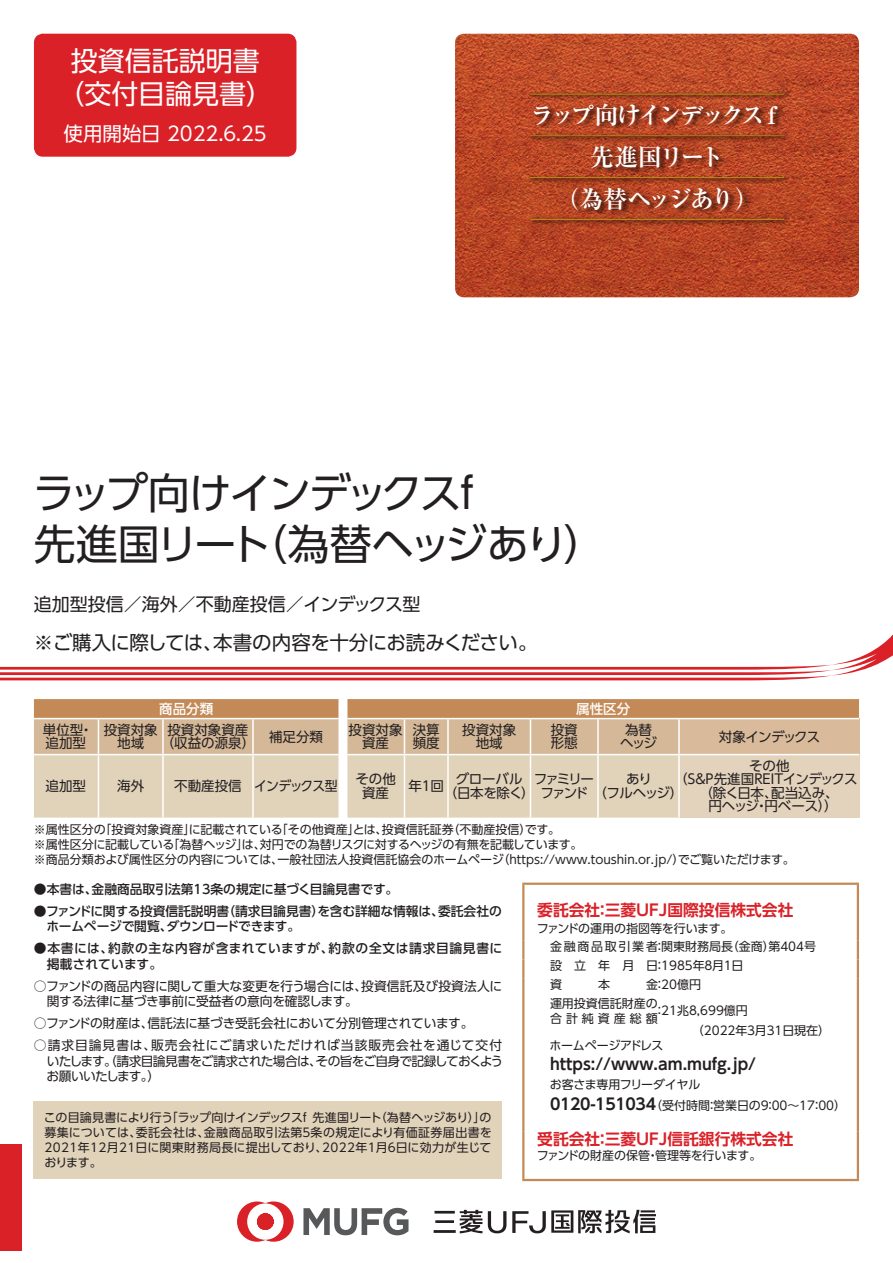
<style>
.page{position:relative;width:893px;height:1263px;background:#fff}
.page>*{position:absolute;margin:0;border:0;box-sizing:border-box;transform-origin:0 0}
.t1{font:42px/51px "UD Shin Go Pro";letter-spacing:-.08em;color:#231f20}
.t2{font:27px/33px "UD Shin Go Pro";color:#fff;text-align:center}
.t3{font:700 24px/42px "Ryumin Pro";letter-spacing:-.13em;color:#fff;text-align:center}
.t4{font:19.5px "UD Shin Go Pro";letter-spacing:-.025em;color:#231f20}
.t5{font:19.5px "UD Shin Go Pro";color:#fff}
.t6{font:18px "UD Shin Go Pro";color:#231f20}
.t7{font:700 15.75px "UD Shin Go Pro De";color:#da2128}
.t8{font:700 15.75px "UD Shin Go Pro De";color:#231f20}
.t9{font:13.5px/13.5px "UD Shin Go Pro";color:#231f20;text-align:center}
.t10{font:13.5px/13.5px "UD Shin Go Pro";letter-spacing:-.025em;color:#231f20}
.t11{font:13.5px "UD Shin Go Pro";letter-spacing:-.16em;color:#231f20}
.t12{font:13.5px "UD Shin Go Pro";letter-spacing:-.04em;color:#231f20}
.t13{font:500 13.5px "UD Shin Go Pro";color:#fff}
.t14{font:13.5px "UD Shin Go Pro";letter-spacing:-.06em;color:#231f20}
.t15{font:12.75px/15.8px "UD Shin Go Pro";letter-spacing:-.03em;color:#231f20;text-align:justify}
.t16{font:500 12.75px/15.8px "UD Shin Go Pro";color:#231f20}
.t17{font:12.75px/15.8px "UD Shin Go Pro";letter-spacing:-.01em;color:#231f20}
.t18{font:500 12.75px/15.8px "UD Shin Go Pro";letter-spacing:.045em;color:#231f20}
.t19{font:12px/15px "UD Shin Go Pro";color:#231f20}
.t20{font:12px "UD Shin Go Pro";letter-spacing:-.03em;color:#231f20}
.t21{font:12px "UD Shin Go Pro";letter-spacing:.335em;color:#231f20}
.s1{font-family:"UD Shin Go Pro De";font-weight:700;font-size:15.75px}
</style>
<div class="page">
<svg style="left:0;top:634px;width:893px;height:46px"></svg>
<svg style="left:34px;top:699px;width:825px;height:119px;background:#d8bd9e"></svg>
<div style="left:679px;top:754px;width:180px;height:64px;background:#e3d2bc"></div>
<hr style="left:34px;top:718px;width:64px;height:1px;background:#fff">
<hr style="left:98px;top:718px;width:65px;height:1px;background:#fff">
<hr style="left:98px;top:719px;width:1px;height:35px;background:#fff">
<hr style="left:163px;top:718px;width:90px;height:1px;background:#fff">
<hr style="left:162px;top:719px;width:2px;height:35px;background:#fff">
<hr style="left:253px;top:718px;width:85px;height:1px;background:#fff">
<hr style="left:252px;top:719px;width:2px;height:35px;background:#fff">
<hr style="left:347px;top:718px;width:57px;height:1px;background:#fff">
<hr style="left:404px;top:718px;width:44px;height:1px;background:#fff">
<hr style="left:404px;top:719px;width:1px;height:35px;background:#fff">
<hr style="left:448px;top:718px;width:82px;height:1px;background:#fff">
<hr style="left:447px;top:719px;width:2px;height:35px;background:#fff">
<hr style="left:530px;top:718px;width:68px;height:1px;background:#fff">
<hr style="left:530px;top:719px;width:1px;height:35px;background:#fff">
<hr style="left:598px;top:718px;width:81px;height:1px;background:#fff">
<hr style="left:597px;top:719px;width:2px;height:35px;background:#fff">
<hr style="left:679px;top:718px;width:180px;height:1px;background:#fff">
<hr style="left:678px;top:719px;width:2px;height:35px;background:#fff">
<hr style="left:34px;top:754px;width:64px;height:1px;background:#fff">
<hr style="left:98px;top:754px;width:65px;height:1px;background:#fff">
<hr style="left:98px;top:755px;width:1px;height:63px;background:#fff">
<hr style="left:163px;top:754px;width:90px;height:1px;background:#fff">
<hr style="left:162px;top:755px;width:2px;height:63px;background:#fff">
<hr style="left:253px;top:754px;width:85px;height:1px;background:#fff">
<hr style="left:252px;top:755px;width:2px;height:63px;background:#fff">
<hr style="left:347px;top:754px;width:57px;height:1px;background:#fff">
<hr style="left:404px;top:754px;width:44px;height:1px;background:#fff">
<hr style="left:404px;top:755px;width:1px;height:63px;background:#fff">
<hr style="left:448px;top:754px;width:82px;height:1px;background:#fff">
<hr style="left:447px;top:755px;width:2px;height:63px;background:#fff">
<hr style="left:530px;top:754px;width:68px;height:1px;background:#fff">
<hr style="left:530px;top:755px;width:1px;height:63px;background:#fff">
<hr style="left:598px;top:754px;width:81px;height:1px;background:#fff">
<hr style="left:597px;top:755px;width:2px;height:63px;background:#fff">
<hr style="left:679px;top:754px;width:180px;height:1px;background:#fff">
<hr style="left:678px;top:755px;width:2px;height:63px;background:#fff">
<div style="left:34px;top:1101px;width:468px;height:78px;background:#e1d2ba"></div>
<hr style="left:522px;top:882px;width:337px;height:3px;background:#c38a57">
<hr style="left:522px;top:885px;width:2px;height:56px;background:#c38a57">
<hr style="left:857px;top:885px;width:2px;height:56px;background:#c38a57">
<svg style="left:522px;top:941px;width:2px;height:56px"></svg>
<svg style="left:857px;top:941px;width:2px;height:56px"></svg>
<hr style="left:522px;top:997px;width:2px;height:27px;background:#c38a57">
<hr style="left:857px;top:997px;width:2px;height:27px;background:#c38a57">
<svg style="left:522px;top:1024px;width:2px;height:15px"></svg>
<svg style="left:857px;top:1024px;width:2px;height:15px"></svg>
<hr style="left:522px;top:1039px;width:2px;height:92px;background:#c38a57">
<hr style="left:857px;top:1039px;width:2px;height:92px;background:#c38a57">
<hr style="left:522px;top:1131px;width:2px;height:48px;background:#c38a57">
<hr style="left:857px;top:1131px;width:2px;height:48px;background:#c38a57">
<hr style="left:522px;top:1179px;width:337px;height:2px;background:#c38a57">
<div style="left:35px;top:35px;width:260px;height:120px;background:#da2128;border-radius:8px"></div>
<div style="left:34px;top:34px;width:262px;height:123px;border:3px solid #da2128;border-radius:8px"></div>
<div style="left:0;top:1144px;width:21px;height:107px;background:#da2128"></div>
<svg style="left:303px;top:1208px;width:105px;height:27px"></svg>
<svg style="left:237px;top:1201px;width:57px;height:41px"></svg>
<hr style="left:435px;top:1220px;width:19px;height:3px;background:#231f20">
<hr style="left:434px;top:1230px;width:22px;height:3px;background:#231f20">
<hr style="left:434px;top:1211px;width:21px;height:2px;background:#231f20">
<svg style="left:460px;top:1210px;width:22px;height:23px"></svg>
<svg style="left:488px;top:1210px;width:168px;height:23px"></svg>
<img style="left:455px;top:34px;width:404px;height:263px">
<img style="left:527px;top:90px;width:264px;height:12px">
<svg style="left:530px;top:94px;width:254px;height:1px"></svg>
<img style="left:527px;top:215px;width:264px;height:12px">
<img style="left:528px;top:98px;width:267px;height:125px">
<h2 class="t2" style="left:57px;top:43px;width:217px">投資信託説明書（交付目論見書）</h2>
<h3 class="t5" style="left:64px;top:118px;width:205px">使用開始日 2022.６.25</h3>
<h3 class="t3" style="left:530px;top:92px;width:255px">ラップ向けインデックスｆ先進国リート<br>（為替ヘッジあり）</h3>
<h1 class="t1" style="left:33px;top:467px;width:574px">ラップ向けインデックスｆ<br>先進国リート（為替ヘッジあり）</h1>
<h3 class="t6" style="left:34px;top:590px;width:388px">追加型投信／海外／不動産投信／インデックス型</h3>
<h3 class="t4" style="left:34px;top:627px;width:505px">※ご購入に際しては、本書の内容を十分にお読みください。</h3>
<p class="t13" style="left:159px;top:698px;width:55px">商品分類</p>
<p class="t13" style="left:576px;top:698px;width:55px">属性区分</p>
<p class="t9" style="left:43px;top:723px;width:51px;text-align:left">単位型・追加型</p>
<p class="t9" style="left:104px;top:723px;width:55px">投資対象地域</p>
<p class="t9" style="left:161px;top:723px;width:96px">投資対象資産（収益の源泉）</p>
<p class="t9" style="left:269px;top:729px;width:55px">補足分類</p>
<p class="t9" style="left:349px;top:723px;width:55px">投資対象資産</p>
<p class="t9" style="left:413px;top:723px;width:28px;text-align:left">決算頻度</p>
<p class="t9" style="left:462px;top:723px;width:55px">投資対象地域</p>
<p class="t9" style="left:551px;top:723px;width:28px;text-align:left">投資形態</p>
<p class="t9" style="left:620px;top:723px;width:39px">為替ヘッジ</p>
<p class="t14" style="left:719px;top:726px;width:103px">対象インデックス</p>
<p class="t9" style="left:46px;top:779px;width:42px">追加型</p>
<p class="t9" style="left:117px;top:779px;width:28px">海外</p>
<p class="t12" style="left:174px;top:775px;width:165px">不動産投信 インデックス型</p>
<p class="t9" style="left:355px;top:772px;width:42px">その他資産</p>
<p class="t9" style="left:409px;top:779px;width:37px">年１回</p>
<p class="t10" style="left:444px;top:772px;width:241px;text-indent:12px">グローバル<br>（日本を除く）ファンド（フルヘッジ）</p>
<p class="t9" style="left:749px;top:759px;width:42px">その他</p>
<p class="t11" style="left:674px;top:768px;width:185px">（Ｓ＆Ｐ先進国ＲＥＩＴインデックス</p>
<p class="t9" style="left:699px;top:786px;width:141px">（除く日本、配当込み、</p>
<p class="t9" style="left:708px;top:799px;width:131px">円ヘッジ・円ベース））</p>
<p class="t19" style="left:34px;top:822px;width:762px">※属性区分の「投資対象資産」に記載されている「その他資産」とは、投資信託証券（不動産投信）です。<br>※属性区分に記載している「為替ヘッジ」は、対円での為替リスクに対するヘッジの有無を記載しています。<br>※商品分類および属性区分の内容については、一般社団法人投資信託協会のホームページ（https://www.toushin.or.jp/）でご覧いただけます。</p>
<p class="t16" style="left:34px;top:881px;width:366px">●本書は、金融商品取引法第13条の規定に基づく目論見書です。</p>
<p class="t16" style="left:46px;top:902px;width:457px;text-indent:-12px">●ファンドに関する投資信託説明書（請求目論見書）を含む詳細な情報は、委託会社のホームページで閲覧、ダウンロードできます。</p>
<p class="t18" style="left:47px;top:940px;width:457px;text-indent:-13px">●本書には、約款の主な内容が含まれていますが、約款の全文は請求目論見書に掲載されています。</p>
<p class="t17" style="left:47px;top:977px;width:457px;text-indent:-13px">○ファンドの商品内容に関して重大な変更を行う場合には、投資信託及び投資法人に関する法律に基づき事前に受益者の意向を確認します。</p>
<p class="t15" style="left:34px;top:1015px;width:441px">○ファンドの財産は、信託法に基づき受託会社において分別管理されています。</p>
<p class="t15" style="left:47px;top:1037px;width:458px;text-indent:-13px">○請求目論見書は、販売会社にご請求いただければ当該販売会社を通じて交付いたします。（請求目論見書をご請求された場合は、その旨をご自身で記録しておくようお願いいたします。）</p>
<p class="t19" style="left:44px;top:1110px;width:449px;text-align:justify">この目論見書により行う「ラップ向けインデックスｆ 先進国リート（為替ヘッジあり）」の募集については、委託会社は、金融商品取引法第５条の規定により有価証券届出書を2021年12月21日に関東財務局長に提出しており、2022年１月６日に効力が生じております。</p>
<p class="t9" style="left:534px;top:772px;width:62px">ファミリー</p>
<p class="t9" style="left:626px;top:772px;width:27px">あり</p>
<h3 class="t7" style="left:537px;top:897px;width:258px">委託会社：三菱ＵＦＪ国際投信株式会社</h3>
<p class="t19" style="left:550px;top:918px;width:268px;line-height:18.8px;text-indent:-13px">ファンドの運用の指図等を行います。<br>金融商品取引業者：関東財務局長（金商）第404号設 立 年 月 日：1985年８月１日<br>資</p>
<p class="t19" style="left:550px;top:974px;width:153px;line-height:18.8px;text-indent:96px">金：20億円運用投資信託財産の</p>
<p class="t21" style="left:550px;top:1008px;width:109px">合計純資産総額</p>
<p class="t19" style="left:692px;top:1000px;width:140px;line-height:19.5px;text-indent:-38px">：21兆8,699億円<br>（2022年３月31日現在）</p>
<p class="t20" style="left:550px;top:1035px;width:115px">ホームページアドレス</p>
<h3 class="t8" style="left:550px;top:1051px;width:208px">https://www.am.mufg.jp/</h3>
<p class="t19" style="left:550px;top:1074px;width:298px;line-height:21px">お客さま専用フリーダイヤル<br><span class="s1">0120-151034</span>（受付時間：営業日の９：00～17：00）</p>
<h3 class="t7" style="left:537px;top:1126px;width:258px">受託会社：三菱ＵＦＪ信託銀行株式会社</h3>
<p class="t19" style="left:537px;top:1147px;width:226px">ファンドの財産の保管・管理等を行います。</p>
<p class="t19" style="left:598px;top:976px;width:13px">本</p>
</div>
